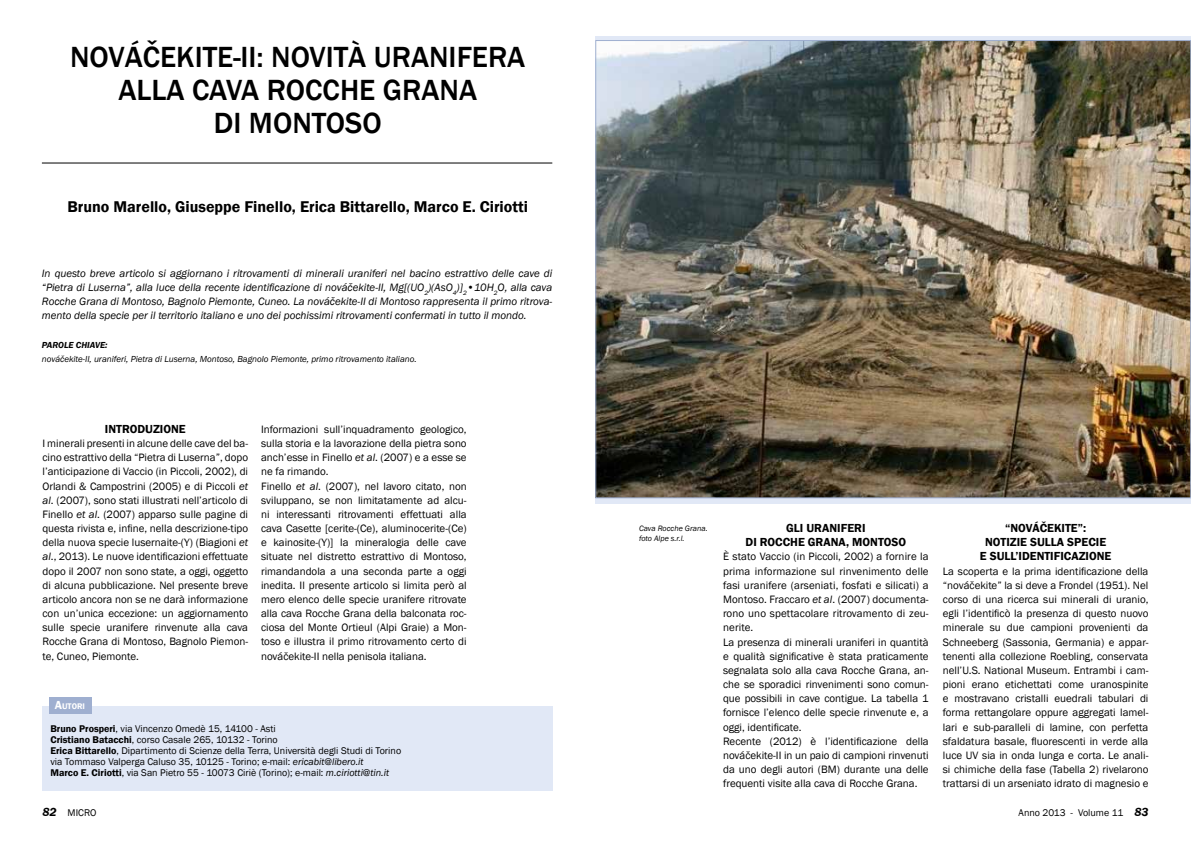
<style>
.page{position:relative;width:1191px;height:842px;background:#fff}
.page>*{position:absolute;margin:0;border:0;box-sizing:border-box;transform-origin:0 0}
.t1{font:500 30px/33px "Franklin Gothic";color:#000}
.t2{font:600 16px "Franklin Gothic";color:#000}
.t3{font:600 12px/14.2px "Franklin Gothic";color:#000}
.t4{font:11px/14.2px "Franklin Gothic";color:#000;text-align:justify}
.t5{font:italic 11px/14.2px "Franklin Gothic";color:#000;text-align:justify}
.t6{font:10px/11px "Franklin Gothic";color:#000}
.t7{font:italic 9px "Franklin Gothic";color:#000}
.t8{font:italic 600 9px "Franklin Gothic";color:#000}
.t9{font:600 8.4px "Franklin Gothic";color:#fff}
.t10{font:italic 8px/9.6px "Franklin Gothic";color:#000}
.s1{font-style:italic}
.s2{font-size:12px}
.s3{font-weight:600}
.s4{font-weight:600;font-style:italic;font-size:12px}
</style>
<div class="page">
<div style="left:43px;top:707px;width:510px;height:84px;background:#e1e8f6"></div>
<div style="left:49px;top:698px;width:42px;height:16px;background:#9fafd0"></div>
<svg style="left:595px;top:36px;width:596px;height:468px;background:#b9bec7"></svg>
<img style="left:597px;top:42px;width:592px;height:454px">
<hr style="left:42px;top:163px;width:510px;height:1px;background:#000">
<h1 class="t1" style="left:118px;top:40px;width:408px;text-indent:-48px">NOVÁČEKITE-II: NOVITÀ URANIFERA<br>ALLA</h1>
<h1 class="t1" style="left:192px;top:73px;width:18px">CAVA</h1>
<h1 class="t1" style="left:267px;top:73px;width:19px">ROCC</h1>
<h1 class="t1" style="left:340px;top:73px;width:82px">HE GRANA</h1>
<h1 class="t1" style="left:214px;top:106px;width:78px">DI MONTOSO</h1>
<h2 class="t2" style="left:68px;top:197px;width:462px">Bruno Marello, Giuseppe Finello, Erica Bittarello, Marco E. Ciriotti</h2>
<p class="t5" style="left:42px;top:266px;width:512px">In questo breve articolo si aggiornano i ritrovamenti di minerali uraniferi nel bacino estrattivo delle cave di “Pietra di Luserna”, alla luce della recente identificazione di nováčekite-II, Mg[(UO<sub>2</sub>)(AsO<sub>4</sub>)]<sub>2</sub>•10H<sub>2</sub>O, alla cava Rocche Grana di Montoso, Bagnolo Piemonte, Cuneo. La nováčekite-II di Montoso rappresenta il primo ritrova&shy;mento della specie per il territorio italiano e uno dei pochissimi ritrovamenti confermati in tutto il mondo.</p>
<p class="t8" style="left:42px;top:339px;width:67px">PAROLE CHIAVE:</p>
<p class="t7" style="left:42px;top:353px;width:376px">nováčekite-II, uraniferi, Pietra di Luserna, Montoso, Bagnolo Piemonte, primo ritrovamento italiano.</p>
<p class="t3" style="left:105px;top:422px;width:12px">INTRODUZ</p>
<p class="t3" style="left:160px;top:422px;width:27px">IONE</p>
<p class="t4" style="left:43px;top:436px;width:207px">I minerali presenti in alcune delle cave del ba&shy;cino estrattivo della “Pietra di Luserna”, dopo l’anticipazione di Vaccio (in Piccoli, 2002), di Orlandi &amp; Campostrini (2005) e di Piccoli <span class="s1">et al</span>. (2007), sono stati illustrati nell’articolo di Finello <span class="s1">et al</span>. (2007) apparso sulle pagine di questa rivista e, infine, nella descrizione-tipo della nuova specie lusernaite-(Y) (Biagioni <span class="s1">et al</span>., 2013). Le nuove identificazioni effettuate dopo il 2007 non sono state, a oggi, oggetto di alcuna pubblicazione. Nel presente breve articolo ancora non se ne darà informazione con un’unica eccezione: un aggiornamento sulle specie uranifere rinvenute alla cava Rocche Grana di Montoso, Bagnolo Piemon&shy;te, Cuneo, Piemonte.</p>
<p class="t4" style="left:261px;top:422px;width:207px;text-align:left">Informazioni sull’inquadramento geologico, sulla storia e la lavorazione della pietra sono anch’esse in Finello <span class="s1">et al</span>. (2007) e a esse se ne fa rimando.<br>Finello <span class="s1">et al</span>. (2007), nel lavoro citato, non sviluppano, se non limitatamente ad alcu&shy;ni interessanti ritrovamenti effettuati alla cava Casette [cerite-(Ce), aluminocerite-(Ce) e kainosite-(Y)] la mineralogia delle cave situate nel distretto estrattivo di Montoso, rimandandola a una seconda parte a oggi inedita. Il presente articolo si limita però al mero elenco delle specie uranifere ritrovate alla cava Rocche Grana della balconata roc&shy;ciosa del Monte Ortieul (Alpi Graie) a Mon&shy;toso e illustra il primo ritrovamento certo di nováčekite-II nella penisola italiana.</p>
<p class="t9" style="left:55px;top:701px;width:32px"><span class="s2">A</span>UTORI</p>
<p class="t6" style="left:50px;top:724px;width:352px"><span class="s3">Bruno Prosperi</span>, via Vincenzo Omedè 15, 14100 - Asti<br><span class="s3">Cristiano Batacchi</span>, corso Casale 265, 10132 - Torino<br><span class="s3">Erica Bittarello</span>, Dipartimento di Scienze della Terra, Università degli Studi di Torino via Tommaso Valperga Caluso 35, 10125 - Torino; e-mail: <span class="s1">ericabit@libero.it<br></span><span class="s3">Marco E. Ciriotti</span>, via San Pietro 55 - 10073 Ciriè (Torino); e-mail: <span class="s1">m.ciriotti@tin.it</span></p>
<p class="t10" style="left:639px;top:524px;width:70px">Cava Rocche Grana. foto Alpe s.r.l.</p>
<p class="t3" style="left:745px;top:521px;width:126px;text-indent:41px">GLI URANIFERI<br>DI ROCCHE GRANA, MONTOSO</p>
<p class="t4" style="left:723px;top:550px;width:207px;text-align:left">È stato Vaccio (in Piccoli, 2002) a fornire la prima informazione sul rinvenimento delle fasi uranifere (arseniati, fosfati e silicati) a Montoso. Fraccaro <span class="s1">et al</span>. (2007) documenta&shy;rono uno spettacolare ritrovamento di zeu&shy;nerite.<br>La presenza di minerali uraniferi in quantità e qualità significative è stata praticamente segnalata solo alla cava Rocche Grana, an&shy;che se sporadici rinvenimenti sono comun&shy;que possibili in cave contigue. La tabella 1 fornisce l’elenco delle specie rinvenute e, a oggi, identificate.<br>Recente (2012) è l’identificazione della nováčekite-II in un paio di campioni rinvenuti da uno degli autori (BM) durante una delle frequenti visite alla cava di Rocche Grana.</p>
<p class="t3" style="left:1005px;top:521px;width:82px">“Nováčekite”:</p>
<p class="t3" style="left:985px;top:535px;width:97px">Notizie sulla specie</p>
<p class="t3" style="left:980px;top:549px;width:77px">e sull’identifica</p>
<p class="t3" style="left:1078px;top:549px;width:33px">zione</p>
<p class="t4" style="left:943px;top:564px;width:207px">La scoperta e la prima identificazione della “nováčekite” la si deve a Frondel (1951). Nel corso di una ricerca sui minerali di uranio, egli l’identificò la presenza di questo nuovo minerale su due campioni provenienti da Schneeberg (Sassonia, Germania) e appar&shy;tenenti alla collezione Roebling, conservata nell’U.S. National Museum. Entrambi i cam&shy;pioni erano etichettati come uranospinite e mostravano cristalli euedrali tabulari di forma rettangolare oppure aggregati lamel&shy;lari e sub-paralleli di lamine, con perfetta sfaldatura basale, fluorescenti in verde alla luce UV sia in onda lunga e corta. Le anali&shy;si chimiche della fase (Tabella 2) rivelarono trattarsi di un arseniato idrato di magnesio e</p>
<p class="t6" style="left:43px;top:807px;width:55px"><span class="s4">82</span> MICRO</p>
<p class="t6" style="left:1018px;top:807px;width:131px">Anno 2013 - Volume 11 <span class="s4">83</span></p>
</div>
